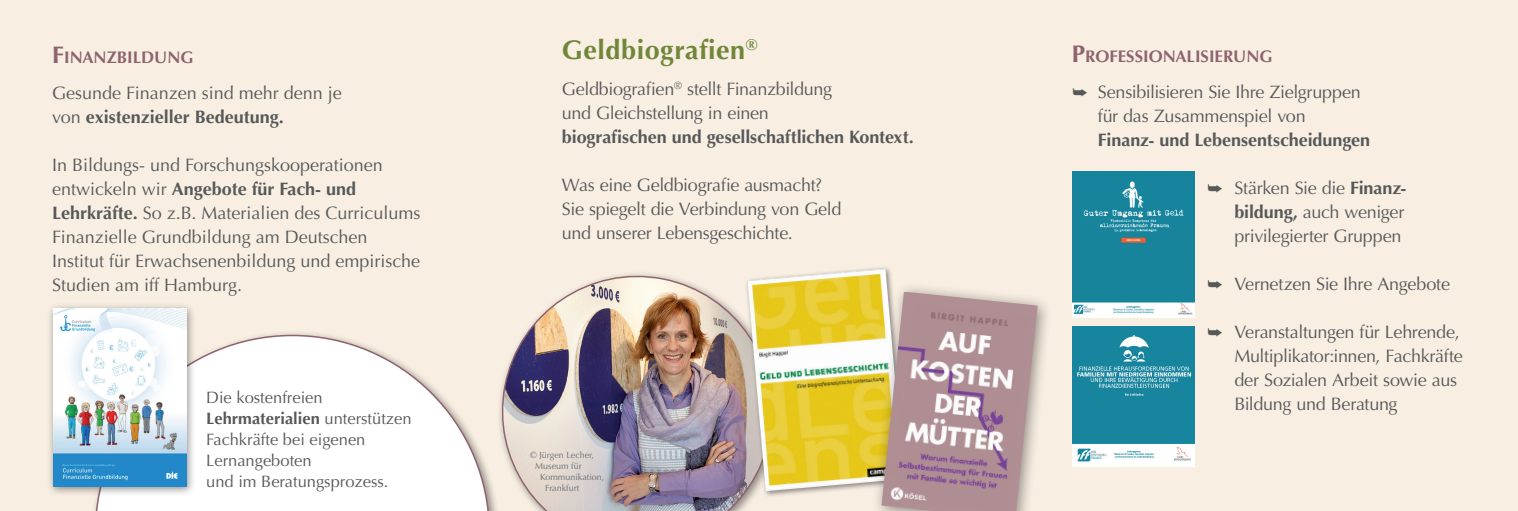
<style>
.page{position:relative;width:1518px;height:511px;background:#fff}
.page>*{position:absolute;margin:0;border:0;box-sizing:border-box;transform-origin:0 0}
.t1{font:700 27px "Optima";letter-spacing:.02em;color:#708639}
.t2{font:18px/24px "Optima";letter-spacing:-.01em;color:#57585a}
.t3{font:700 18px "Optima";letter-spacing:-.005em;color:#57585a}
.t4{font:700 16.8px "Optima";color:#8e636f}
.t5{font:16.5px/21px "Optima";color:#57585a}
.t6{font:9px "Optima";color:#6c6d70}
.s1{font-size:24px}
.s2{font-weight:700}
</style>
<div class="page">
<div style="left:0;top:0;width:1518px;height:510px;background:#f8efe2"></div>
<img style="left:501px;top:273px;width:252px;height:237px">
<svg style="left:95px;top:334px;width:395px;height:176px"></svg>
<div style="left:46px;top:301px;width:150px;height:195px;background:#231f20;opacity:.5"></div>
<img style="left:53px;top:308px;width:133px;height:178px">
<img style="left:1072px;top:171px;width:123px;height:146px">
<img style="left:1072px;top:326px;width:123px;height:140px">
<div style="left:744px;top:265px;width:167px;height:232px;background:#231f20;opacity:.5"></div>
<img style="left:747px;top:268px;width:157px;height:222px">
<div style="left:872px;top:281px;width:181px;height:229px;background:#231f20;opacity:.5"></div>
<img style="left:881px;top:291px;width:157px;height:219px">
<p class="t4" style="left:52px;top:47px;width:143px"><span class="s1">F</span>INANZBILDUNG</p>
<p class="t2" style="left:52px;top:81px;width:291px">Gesunde Finanzen sind mehr denn je von <span class="s2">existenzieller Bedeutung.</span></p>
<p class="t2" style="left:52px;top:153px;width:370px">In Bildungs- und Forschungskooperationen entwickeln wir <span class="s2">Angebote für Fach- und Lehrkräfte.</span> So z.B. Materialien des Curriculums Finanzielle Grundbildung am Deutschen Institut für Erwachsenenbildung und empirische Studien am iff Hamburg.</p>
<p class="t5" style="left:206px;top:386px;width:207px">Die kostenfreien<br><span class="s2">Lehrmaterialien</span> unterstützen<br>Fachkräfte bei eigenen<br>Lernangeboten<br>und im Beratungsprozess.</p>
<h1 class="t1" style="left:562px;top:34px;width:197px">Geldbiografien<sup>®</sup></h1>
<p class="t2" style="left:562px;top:77px;width:272px">Geldbiografien<sup>®</sup> stellt Finanzbildung und Gleichstellung in einen</p>
<p class="t3" style="left:562px;top:126px;width:353px">biografischen und gesellschaftlichen Kontext.</p>
<p class="t2" style="left:562px;top:173px;width:281px">Was eine Geldbiografie ausmacht?<br>Sie spiegelt die Verbindung von Geld und unserer Lebensgeschichte.</p>
<p class="t6" style="left:530px;top:449px;width:65px">© Jürgen Lecher,</p>
<p class="t6" style="left:535px;top:460px;width:48px">Museum für</p>
<p class="t6" style="left:540px;top:471px;width:66px">Kommunikation,</p>
<p class="t6" style="left:545px;top:482px;width:36px">Frankfurt</p>
<p class="t4" style="left:1072px;top:46px;width:202px"><span class="s1">P</span>ROFESSIONALISIERUNG</p>
<p class="t2" style="left:1098px;top:80px;width:265px;text-indent:-26px">➥ Sensibilisieren Sie Ihre Zielgruppen für das Zusammenspiel von</p>
<p class="t3" style="left:1098px;top:129px;width:274px">Finanz- und Lebensentscheidungen</p>
<p class="t2" style="left:1234px;top:176px;width:174px;text-indent:-27px">➥ Stärken Sie die <span class="s2">Finanz&shy;bildung,</span> auch weniger privilegierter Gruppen</p>
<p class="t2" style="left:1208px;top:272px;width:244px">➥ Vernetzen Sie Ihre Angebote</p>
<p class="t2" style="left:1234px;top:320px;width:230px;text-indent:-27px">➥ Veranstaltungen für Lehrende,<br>Multiplikator:innen, Fachkräfte der Sozialen Arbeit sowie aus<br>Bildung und Beratung</p>
</div>
